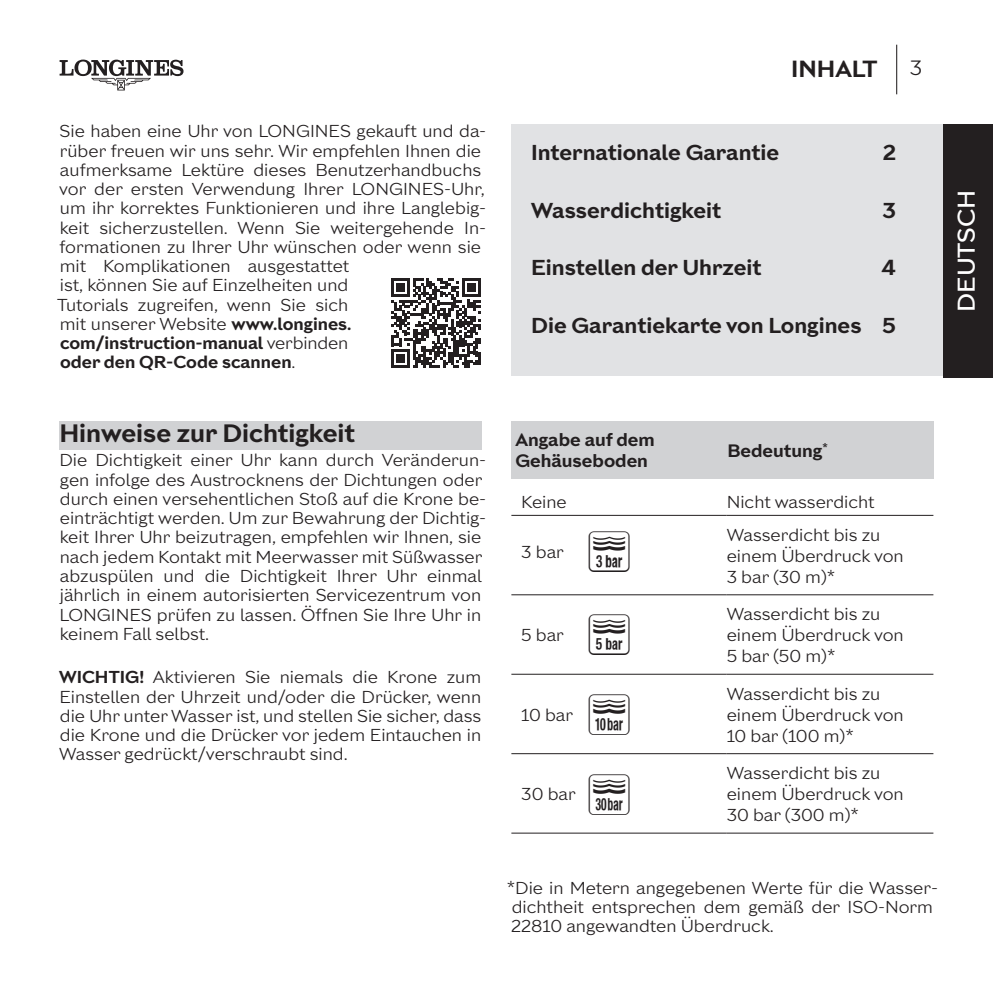
<style>
.page{position:relative;width:993px;height:993px;background:#fff}
.page>*{position:absolute;margin:0;border:0;box-sizing:border-box;transform-origin:0 0}
.texte{font:49px "Longines pictos";color:#231f20}
.titre_grand{font:700 24.5px "Longines Sans Text";color:#231f20}
.t1{font:500 23.8px "Longines Sans Text";color:#fff}
.Entete_gras{font:700 22.75px "Longines Sans Text";color:#231f20}
.texte_Sommaire{font:700 21px "Longines Sans Text";color:#231f20}
.pagina{font:300 20.3px "Longines Sans Text";color:#231f20}
.t2{font:700 17.5px/21px "Longines Sans Text";color:#231f20}
.texte-2{font:300 16.8px/19.2px "Longines Sans Text";color:#231f20}
.texte_Tableau_FaG{font:300 16.8px/21px "Longines Sans Text";color:#231f20}
.texte_Détail{font:300 16.8px/19.2px "Longines Sans Text";color:#231f20}
.texte_Tableau_Titre_Centre{font:300 16.8px "Longines Sans Text";color:#231f20}
.texte_Tableau_Centre{font:300 16.8px "Longines Sans Text";color:#231f20}
.s1{font-weight:700}
</style>
<div class="page">
<svg style="left:60px;top:60px;width:123px;height:30px"></svg>
<hr style="left:895px;top:45px;width:2px;height:49px;background:#231f20">
<div style="left:511px;top:124px;width:436px;height:252px;background:#e1e2e4"></div>
<div style="left:943px;top:124px;width:49px;height:253px;background:#231f20"></div>
<hr style="left:511px;top:514px;width:215px;height:2px;background:#231f20">
<hr style="left:726px;top:514px;width:207px;height:2px;background:#231f20">
<hr style="left:511px;top:594px;width:215px;height:1px;background:#231f20">
<hr style="left:726px;top:594px;width:207px;height:1px;background:#231f20">
<hr style="left:511px;top:673px;width:215px;height:1px;background:#231f20">
<hr style="left:726px;top:673px;width:207px;height:1px;background:#231f20">
<hr style="left:511px;top:752px;width:215px;height:2px;background:#231f20">
<hr style="left:726px;top:752px;width:207px;height:2px;background:#231f20">
<hr style="left:511px;top:832px;width:215px;height:1px;background:#231f20">
<hr style="left:726px;top:832px;width:207px;height:1px;background:#231f20">
<div style="left:511px;top:421px;width:422px;height:57px;background:#d1d2d4"></div>
<svg style="left:391px;top:278px;width:89px;height:90px"></svg>
<div style="left:60px;top:421px;width:421px;height:28px;background:#d1d2d4"></div>
<p class="texte-2" style="left:57px;top:120px;width:430px">Sie haben eine Uhr von LONGINES gekauft und da&shy;rüber freuen wir uns sehr. Wir empfehlen Ihnen die aufmerksame Lektüre dieses Benutzerhandbuchs vor der ersten Verwendung Ihrer LONGINES-Uhr, um ihr korrektes Funktionieren und ihre Langlebig&shy;keit sicherzustellen. Wenn Sie weitergehende In&shy;formationen zu Ihrer Uhr wünschen oder wenn sie mit Komplikationen ausgestattet<br>ist, können Sie auf Einzelheiten und<br>Tutorials zugreifen, wenn Sie sich<br>mit unserer Website <span class="s1">www.longines. com/instruction-manual</span> verbinden<br><span class="s1">oder den QR-Code scannen</span>.</p>
<p class="titre_grand" style="left:59px;top:412px;width:297px">Hinweise zur Dichtigkeit</p>
<p class="texte-2" style="left:59px;top:449px;width:428px">Die Dichtigkeit einer Uhr kann durch Veränderun&shy;gen infolge des Austrocknens der Dichtungen oder durch einen versehentlichen Stoß auf die Krone be&shy;einträchtigt werden. Um zur Bewahrung der Dichtig&shy;keit Ihrer Uhr beizutragen, empfehlen wir Ihnen, sie nach jedem Kontakt mit Meerwasser mit Süßwasser abzuspülen und die Dichtigkeit Ihrer Uhr einmal jährlich in einem autorisierten Servicezentrum von LONGINES prüfen zu lassen. Öffnen Sie Ihre Uhr in keinem Fall selbst.</p>
<p class="texte-2" style="left:59px;top:666px;width:423px;text-align:justify"><span class="s1">WICHTIG!</span> Aktivieren Sie niemals die Krone zum Einstellen der Uhrzeit und/oder die Drücker, wenn die Uhr unter Wasser ist, und stellen Sie sicher, dass die Krone und die Drücker vor jedem Eintauchen in Wasser gedrückt/verschraubt sind.</p>
<p class="Entete_gras" style="left:790px;top:50px;width:88px">INHALT</p>
<p class="pagina" style="left:909px;top:51px;width:14px">3</p>
<p class="texte_Sommaire" style="left:531px;top:135px;width:249px">Internationale Garantie</p>
<p class="texte_Sommaire" style="left:882px;top:135px;width:15px">2</p>
<p class="texte_Sommaire" style="left:531px;top:192px;width:191px">Wasserdichtigkeit</p>
<p class="texte_Sommaire" style="left:882px;top:192px;width:15px">3</p>
<p class="texte_Sommaire" style="left:531px;top:250px;width:232px">Einstellen der Uhrzeit</p>
<p class="texte_Sommaire" style="left:881px;top:250px;width:16px">4</p>
<p class="texte_Sommaire" style="left:531px;top:307px;width:366px">Die Garantiekarte von Longines 5</p>
<p class="t2" style="left:515px;top:427px;width:141px">Angabe auf dem<br>Gehäuseboden</p>
<p class="t2" style="left:727px;top:438px;width:102px">Bedeutung<sup>*</sup></p>
<p class="texte-2" style="left:521px;top:491px;width:47px">Keine</p>
<p class="texte-2" style="left:726px;top:491px;width:149px">Nicht wasserdicht</p>
<p class="texte_Tableau_Titre_Centre" style="left:521px;top:538px;width:44px">3 bar</p>
<p class="texte_Tableau_FaG" style="left:726px;top:522px;width:178px">Wasserdicht bis zu einem Überdruck von<br>3 bar (30 m)*</p>
<p class="texte" style="left:588px;top:525px;width:42px">3</p>
<p class="texte_Tableau_Centre" style="left:521px;top:621px;width:44px">5 bar</p>
<p class="texte-2" style="left:521px;top:703px;width:53px">10 bar</p>
<p class="texte-2" style="left:521px;top:782px;width:56px">30 bar</p>
<p class="texte" style="left:588px;top:609px;width:42px">5</p>
<p class="texte" style="left:588px;top:689px;width:42px">+</p>
<p class="texte" style="left:588px;top:769px;width:42px">*</p>
<p class="texte_Tableau_FaG" style="left:726px;top:602px;width:178px">Wasserdicht bis zu einem Überdruck von<br>5 bar (50 m)*</p>
<p class="texte_Tableau_FaG" style="left:726px;top:681px;width:178px">Wasserdicht bis zu einem Überdruck von<br>10 bar (100 m)*</p>
<p class="texte_Tableau_FaG" style="left:726px;top:760px;width:178px">Wasserdicht bis zu einem Überdruck von<br>30 bar (300 m)*</p>
<p class="t1" style="left:946px;top:311px;width:123px;rotate:-90deg">DEUTSCH</p>
<p class="texte_Détail" style="left:506px;top:876px;width:432px">*Die in Metern angegebenen Werte für die Wasser&shy;dichtheit entsprechen dem gemäß der ISO-Norm<br>22810 angewandten Überdruck.</p>
</div>
